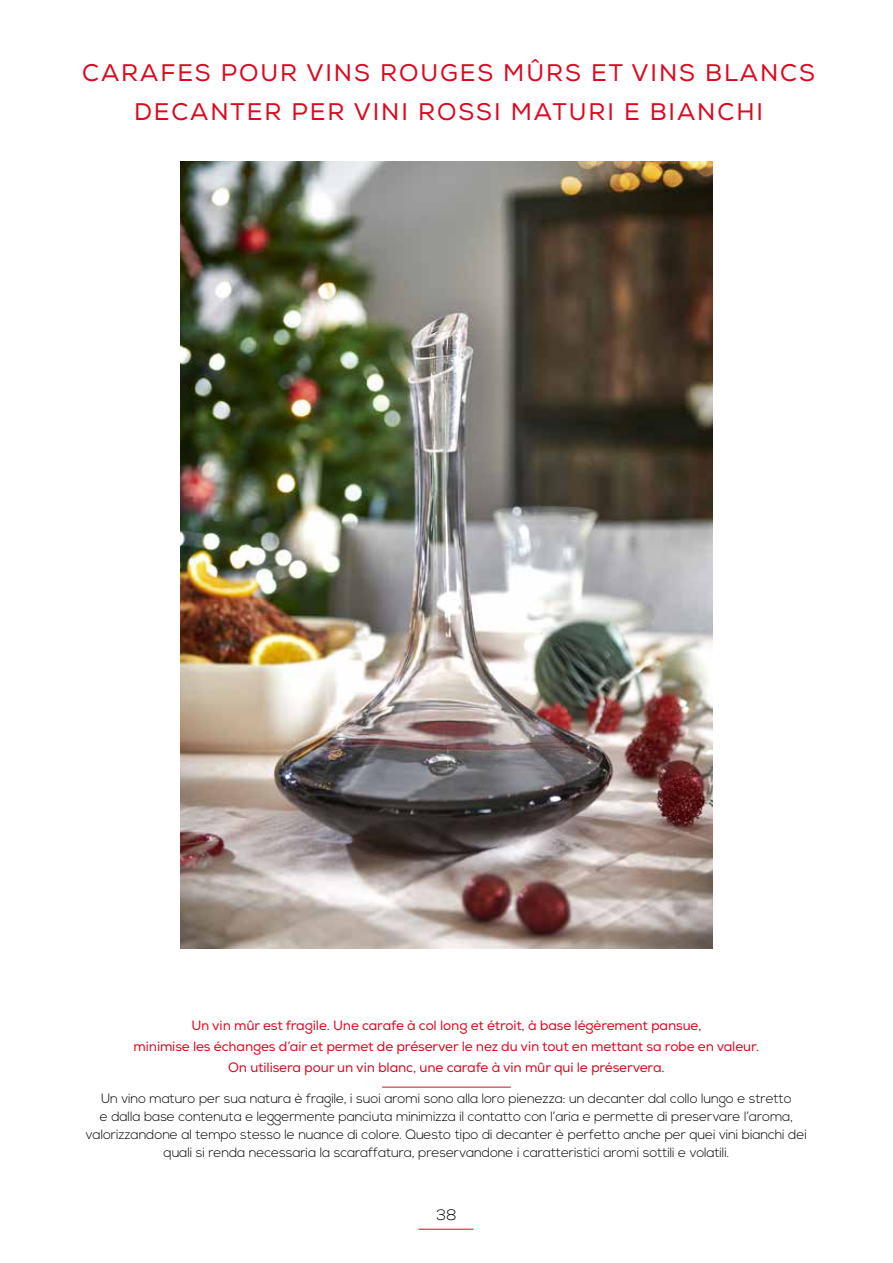
<style>
.page{position:relative;width:893px;height:1263px;background:#fff}
.page>*{position:absolute;margin:0;border:0;box-sizing:border-box;transform-origin:0 0}
.t1{font:24px/39.3px "Nexa";letter-spacing:.08em;color:#dd081f;text-align:center}
.t2{font:300 15px "Nexa";color:#000}
.t3{font:300 13.5px/18px "Nexa";letter-spacing:-.01em;color:#000;text-align:center}
.t4{font:13.5px/21px "Nexa";letter-spacing:-.01em;color:#dd081f;text-align:center}
</style>
<div class="page">
<hr style="left:418px;top:1229px;width:55px;height:1px;background:#dd081f">
<hr style="left:382px;top:1087px;width:129px;height:1px;background:#dd081f">
<img style="left:181px;top:162px;width:531px;height:786px">
<h1 class="t1" style="left:82px;top:53px;width:734px">CARAFES POUR VINS ROUGES MÛRS ET VINS BLANCS<br>DECANTER PER VINI ROSSI MATURI E BIANCHI</h1>
<p class="t4" style="left:134px;top:1014px;width:627px">Un vin mûr est fragile. Une carafe à col long et étroit, à base légèrement pansue,<br>minimise les échanges d’air et permet de préserver le nez du vin tout en mettant sa robe en valeur.<br>On utilisera pour un vin blanc, une carafe à vin mûr qui le préservera.</p>
<p class="t3" style="left:86px;top:1090px;width:723px">Un vino maturo per sua natura è fragile, i suoi aromi sono alla loro pienezza: un decanter dal collo lungo e stretto<br>e dalla base contenuta e leggermente panciuta minimizza il contatto con l’aria e permette di preservare l’aroma, valorizzandone al tempo stesso le nuance di colore. Questo tipo di decanter è perfetto anche per quei vini bianchi dei quali si renda necessaria la scaraffatura, preservandone i caratteristici aromi sottili e volatili.</p>
<p class="t2" style="left:436px;top:1206px;width:22px">38</p>
</div>
